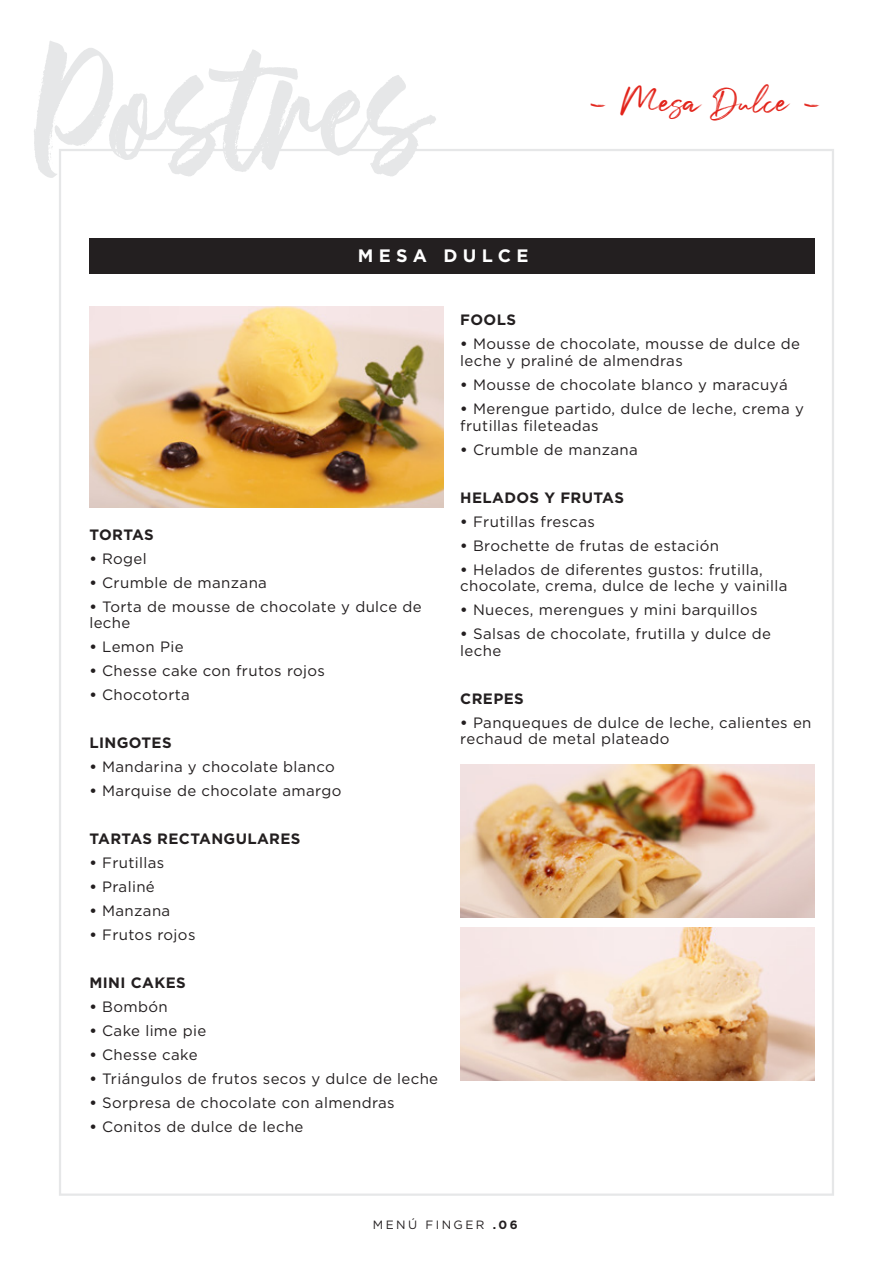
<style>
.page{position:relative;width:893px;height:1263px;background:#fff}
.page>*{position:absolute;margin:0;border:0;box-sizing:border-box;transform-origin:0 0}
.t1{font:154.2px "Rough Rough";color:#e6e7e8}
.t2{font:39.75px "Julietta Messie";color:#e2231a}
.t3{font:700 18px "Gotham";letter-spacing:.3em;color:#fff}
.t4{font:15px/16.5px "Gotham";letter-spacing:.025em;color:#231f20}
.t5{font:700 15px "Gotham";letter-spacing:.025em;color:#231f20}
.t6{font:12px "Gotham";letter-spacing:.2em;color:#231f20}
.s1{font-weight:700}
</style>
<div class="page">
<div style="left:89px;top:238px;width:726px;height:35px;background:#231f20"></div>
<img style="left:89px;top:307px;width:355px;height:201px">
<img style="left:460px;top:764px;width:355px;height:153px">
<img style="left:460px;top:928px;width:355px;height:153px">
<h1 class="t1" style="left:31px;top:8px;width:400px">Postres</h1>
<p class="t3" style="left:358px;top:246px;width:172px">MESA DULCE</p>
<h2 class="t2" style="left:584px;top:75px;width:241px">- Mesa Dulce -</h2>
<p class="t5" style="left:89px;top:526px;width:66px">TORTAS</p>
<p class="t4" style="left:89px;top:550px;width:59px"><span class="s1">•</span> Rogel</p>
<p class="t4" style="left:89px;top:574px;width:179px"><span class="s1">•</span> Crumble de manzana</p>
<p class="t4" style="left:89px;top:598px;width:334px"><span class="s1">•</span> Torta de mousse de chocolate y dulce de leche</p>
<p class="t4" style="left:89px;top:638px;width:96px"><span class="s1">•</span> Lemon Pie</p>
<p class="t4" style="left:89px;top:662px;width:237px"><span class="s1">•</span> Chesse cake con frutos rojos</p>
<p class="t4" style="left:89px;top:686px;width:102px"><span class="s1">•</span> Chocotorta</p>
<p class="t5" style="left:89px;top:734px;width:84px">LINGOTES</p>
<p class="t4" style="left:89px;top:758px;width:247px"><span class="s1">•</span> Mandarina y chocolate blanco</p>
<p class="t4" style="left:89px;top:782px;width:254px"><span class="s1">•</span> Marquise de chocolate amargo</p>
<p class="t5" style="left:89px;top:830px;width:213px">TARTAS RECTANGULARES</p>
<p class="t4" style="left:89px;top:854px;width:76px"><span class="s1">•</span> Frutillas</p>
<p class="t4" style="left:89px;top:878px;width:67px"><span class="s1">•</span> Praliné</p>
<p class="t4" style="left:89px;top:902px;width:82px"><span class="s1">•</span> Manzana</p>
<p class="t4" style="left:89px;top:926px;width:108px"><span class="s1">•</span> Frutos rojos</p>
<p class="t5" style="left:89px;top:974px;width:98px">MINI CAKES</p>
<p class="t4" style="left:89px;top:998px;width:80px"><span class="s1">•</span> Bombón</p>
<p class="t4" style="left:89px;top:1022px;width:118px"><span class="s1">•</span> Cake lime pie</p>
<p class="t4" style="left:89px;top:1046px;width:110px"><span class="s1">•</span> Chesse cake</p>
<p class="t4" style="left:89px;top:1070px;width:350px"><span class="s1">•</span> Triángulos de frutos secos y dulce de leche</p>
<p class="t4" style="left:89px;top:1094px;width:307px"><span class="s1">•</span> Sorpresa de chocolate con almendras</p>
<p class="t4" style="left:89px;top:1118px;width:216px"><span class="s1">•</span> Conitos de dulce de leche</p>
<p class="t5" style="left:460px;top:311px;width:57px">FOOLS</p>
<p class="t4" style="left:460px;top:336px;width:341px"><span class="s1">•</span> Mousse de chocolate, mousse de dulce de leche y praliné de almendras</p>
<p class="t4" style="left:460px;top:376px;width:329px"><span class="s1">•</span> Mousse de chocolate blanco y maracuyá</p>
<p class="t4" style="left:460px;top:400px;width:345px"><span class="s1">•</span> Merengue partido, dulce de leche, crema y frutillas fileteadas</p>
<p class="t4" style="left:460px;top:441px;width:179px"><span class="s1">•</span> Crumble de manzana</p>
<p class="t5" style="left:460px;top:488px;width:165px">HELADOS Y FRUTAS</p>
<p class="t4" style="left:460px;top:513px;width:136px"><span class="s1">•</span> Frutillas frescas</p>
<p class="t4" style="left:460px;top:537px;width:260px"><span class="s1">•</span> Brochette de frutas de estación</p>
<p class="t4" style="left:460px;top:561px;width:329px"><span class="s1">•</span> Helados de diferentes gustos: frutilla, chocolate, crema, dulce de leche y vainilla</p>
<p class="t4" style="left:460px;top:601px;width:299px"><span class="s1">•</span> Nueces, merengues y mini barquillos</p>
<p class="t4" style="left:460px;top:625px;width:312px"><span class="s1">•</span> Salsas de chocolate, frutilla y dulce de leche</p>
<p class="t5" style="left:460px;top:689px;width:65px">CREPES</p>
<p class="t4" style="left:460px;top:714px;width:353px"><span class="s1">•</span> Panqueques de dulce de leche, calientes en rechaud de metal plateado</p>
<p class="t6" style="left:373px;top:1218px;width:146px">MENÚ FINGER <span class="s1">.06</span></p>
</div>
